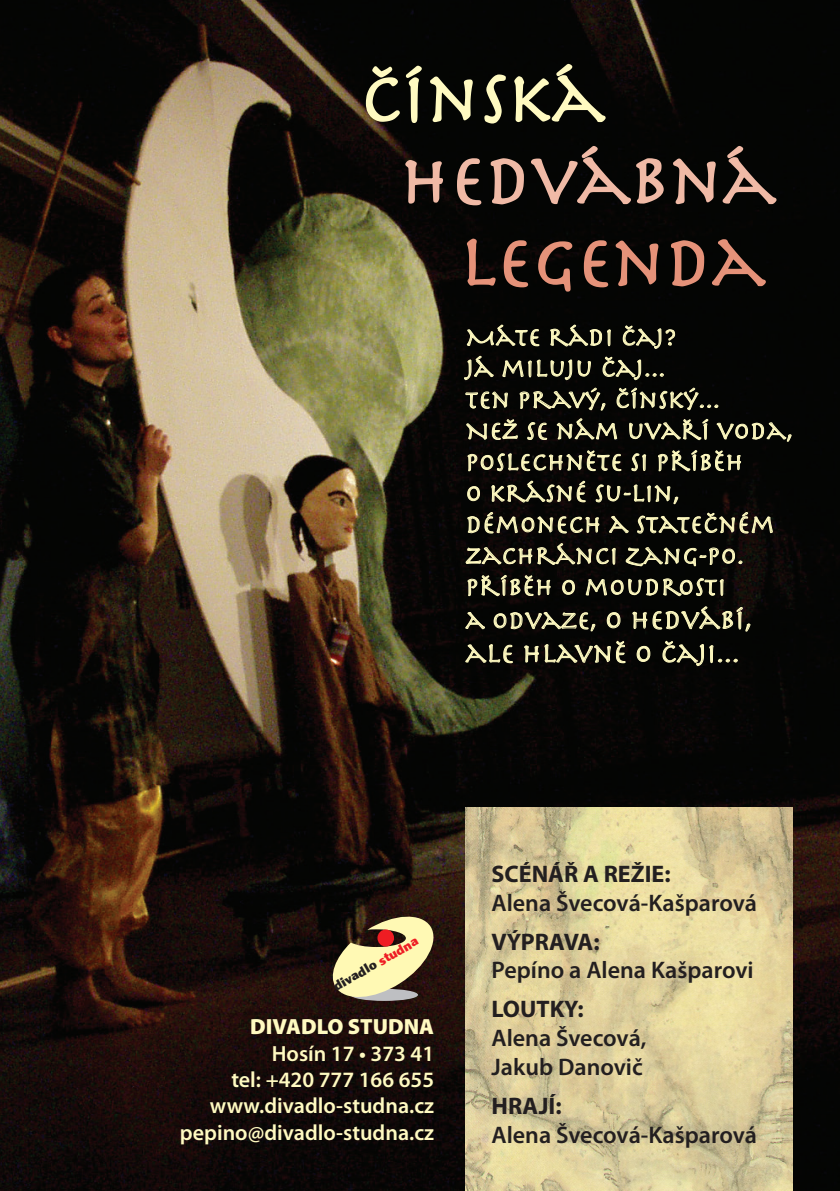
<style>
.page{position:relative;width:840px;height:1191px;background:#fff}
.page>*{position:absolute;margin:0;border:0;box-sizing:border-box;transform-origin:0 0}
.t1{font:72px "Herculanum";color:#f0baa6}
.t2{font:72px "Herculanum";color:#e59279}
.t3{font:72px "Herculanum";color:#fffac1}
.t4{font:28px/33.6px "Herculanum";color:#fffac1}
.t5{font:26px/31.2px "Herculanum";color:#fffac1}
.t6{font:600 24px/28.8px "Myriad Pro";color:#231f20}
.t7{font:700 24px "Myriad Pro";color:#231f20}
.t8{font:600 22px/26.4px "Myriad Pro";color:#fffac1;text-align:right}
.t9{font:900 22px "Myriad Pro";color:#fffac1}
.t10{font:700 12px "Formata CE";color:#231f20;scale:1.11 1}
.s1{font-size:26px}
.s2{color:#ee1d23}
</style>
<div class="page">
<img style="left:0;top:0;width:839px;height:1191px">
<svg style="left:364px;top:11px;width:427px;height:687px;background:#211f16"></svg>
<img style="left:465px;top:807px;width:327px;height:384px">
<svg style="left:328px;top:912px;width:111px;height:89px;background:#978c68"></svg>
<div style="left:377px;top:929px;width:17px;height:17px;background:#ee1d23;border-radius:50%"></div>
<h1 class="t3" style="left:359px;top:52px;width:247px">ČÍNSKÁ</h1>
<h1 class="t1" style="left:399px;top:134px;width:378px">HEDVÁBNÁ</h1>
<h1 class="t2" style="left:459px;top:216px;width:307px">LEGENDA</h1>
<p class="t5" style="left:465px;top:320px;width:329px">MÁTE RÁDI ČAJ?<br>JÁ MILUJU ČAJ...<br>TEN PRAVÝ, ČÍNSKÝ...<br>NEŽ SE NÁM UVAŘÍ VODA,<br>POSLECHNĚTE SI PŘÍBĚH<br>O KRÁSNÉ SU-LIN,<br>DÉMONECH A STATEČNÉM<br>ZACHRÁNCI ZANG-PO.<br>PŘÍBĚH O MOUDROSTI</p>
<p class="t4" style="left:465px;top:601px;width:288px"><span class="s1">A ODVAZE,</span> O HEDVÁBÍ,<br>ALE HLAVNĚ O ČAJI...</p>
<p class="t10" style="left:331px;top:981px;width:88px;rotate:-30deg">divadlo <span class="s2">studna</span></p>
<p class="t9" style="left:250px;top:1012px;width:185px">DIVADLO STUDNA</p>
<p class="t8" style="left:180px;top:1039px;width:255px">Hosín 17 • 373 41<br>tel: +420 777 166 655 www.divadlo-studna.cz pepino@divadlo-studna.cz</p>
<p class="t7" style="left:491px;top:858px;width:180px">SCÉNÁŘ A REŽIE:</p>
<p class="t6" style="left:491px;top:887px;width:267px">Alena Švecová-Kašparová</p>
<p class="t7" style="left:491px;top:926px;width:109px">VÝPRAVA:</p>
<p class="t6" style="left:491px;top:955px;width:263px">Pepíno a Alena Kašparovi</p>
<p class="t7" style="left:491px;top:993px;width:93px">LOUTKY:</p>
<p class="t6" style="left:491px;top:1023px;width:156px">Alena Švecová,<br>Jakub Danovič</p>
<p class="t7" style="left:491px;top:1090px;width:72px">HRAJÍ:</p>
<p class="t6" style="left:491px;top:1119px;width:267px">Alena Švecová-Kašparová</p>
</div>
